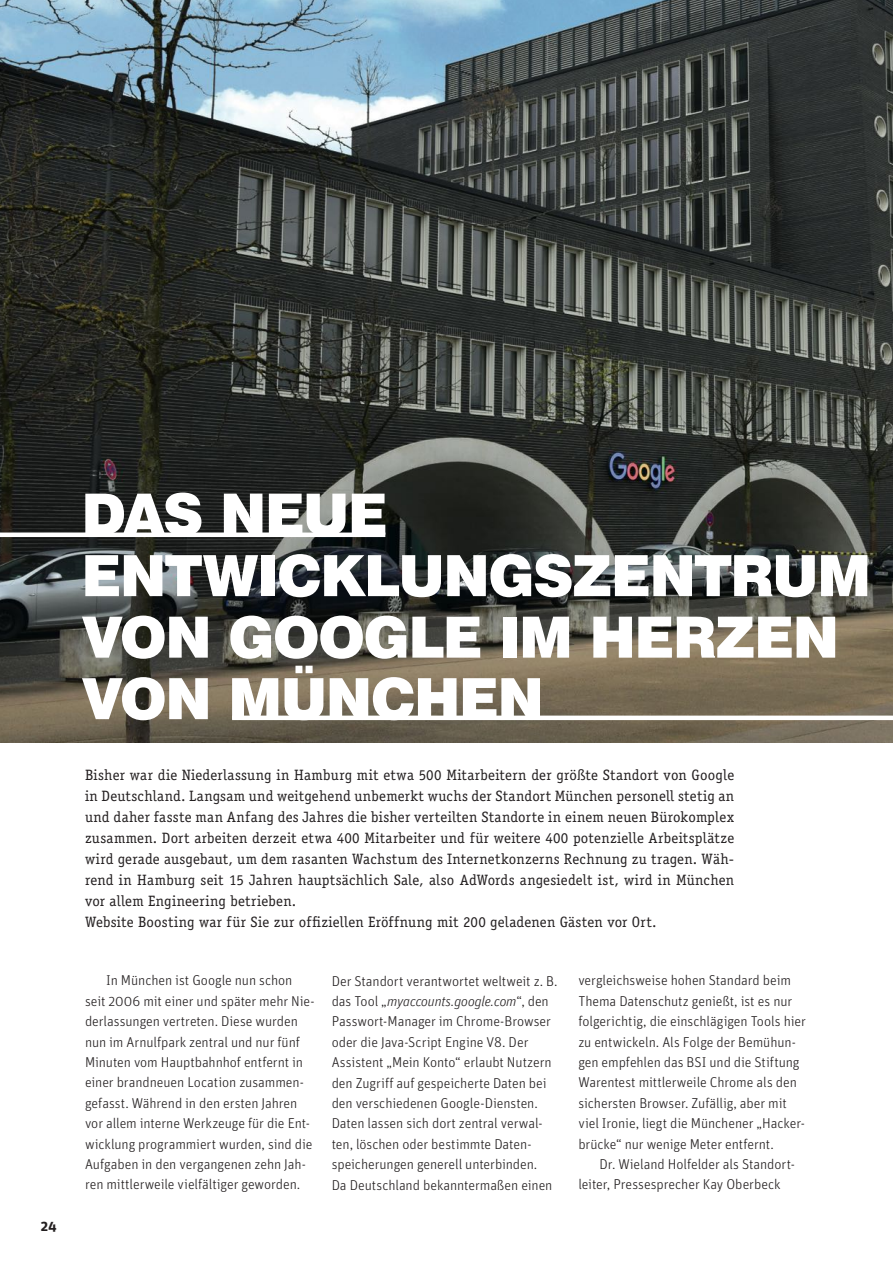
<style>
.page{position:relative;width:893px;height:1263px;background:#fff}
.page>*{position:absolute;margin:0;border:0;box-sizing:border-box;transform-origin:0 0}
.t1{font:900 57px/61.5px "Swiss 721 BT";letter-spacing:-.025em;color:#fff}
.t2{font:15px/21px "Officina Serif Std";letter-spacing:.015em;color:#231f20}
.t3{font:300 14.25px/20.4px "Unit";letter-spacing:-.005em;color:#231f20}
.t4{font:700 14.25px "Unit";color:#231f20}
.s1{font-style:italic}
</style>
<div class="page">
<img style="left:0;top:0;width:893px;height:742px">
<div style="left:0;top:532px;width:385px;height:5px;background:#fff"></div>
<div style="left:232px;top:715px;width:661px;height:5px;background:#fff"></div>
<p class="t4" style="left:41px;top:1216px;width:18px">24</p>
<h1 class="t1" style="left:81px;top:483px;width:791px">DAS NEUE<br>ENTWICKLUNGSZENTRUM<br>VON GOOGLE IM HERZEN<br>VON MÜNCHEN</h1>
<p class="t2" style="left:85px;top:765px;width:651px">Bisher war die Niederlassung in Hamburg mit etwa 500 Mitarbeitern der größte Standort von Google in Deutschland. Langsam und weitgehend unbemerkt wuchs der Standort München personell stetig an und daher fasste man Anfang des Jahres die bisher verteilten Standorte in einem neuen Bürokomplex zusammen. Dort arbeiten derzeit etwa 400 Mitarbeiter und für weitere 400 potenzielle Arbeitsplätze wird gerade ausgebaut, um dem rasanten Wachstum des Internetkonzerns Rechnung zu tragen. Wäh&shy;rend in Hamburg seit 15 Jahren hauptsächlich Sale, also AdWords angesiedelt ist, wird in München vor allem Engineering betrieben.<br>Website Boosting war für Sie zur offiziellen Eröffnung mit 200 geladenen Gästen vor Ort.</p>
<p class="t3" style="left:85px;top:970px;width:231px;text-indent:21px">In München ist Google nun schon seit 2006 mit einer und später mehr Nie&shy;derlassungen vertreten. Diese wurden nun im Arnulfpark zentral und nur fünf Minuten vom Hauptbahnhof entfernt in einer brandneuen Location zusammen&shy;gefasst. Während in den ersten Jahren vor allem interne Werkzeuge für die Ent&shy;wicklung programmiert wurden, sind die Aufgaben in den vergangenen zehn Jah&shy;ren mittlerweile vielfältiger geworden.</p>
<p class="t3" style="left:332px;top:970px;width:227px">Der Standort verantwortet weltweit z. B. das Tool „<span class="s1">myaccounts.google.com</span>“, den Passwort-Manager im Chrome-Browser oder die Java-Script Engine V8. Der Assistent „Mein Konto“ erlaubt Nutzern den Zugriff auf gespeicherte Daten bei den verschiedenen Google-Diensten.<br>Daten lassen sich dort zentral verwal&shy;ten, löschen oder bestimmte Daten&shy;speicherungen generell unterbinden.<br>Da Deutschland bekanntermaßen einen</p>
<p class="t3" style="left:578px;top:970px;width:229px">vergleichsweise hohen Standard beim Thema Datenschutz genießt, ist es nur folgerichtig, die einschlägigen Tools hier zu entwickeln. Als Folge der Bemühun&shy;gen empfehlen das BSI und die Stiftung Warentest mittlerweile Chrome als den sichersten Browser. Zufällig, aber mit viel Ironie, liegt die Münchener „Hacker&shy;brücke“ nur wenige Meter entfernt.</p>
<p class="t3" style="left:578px;top:1154px;width:218px;text-indent:21px">Dr. Wieland Holfelder als Standort&shy;leiter, Pressesprecher Kay Oberbeck</p>
</div>
